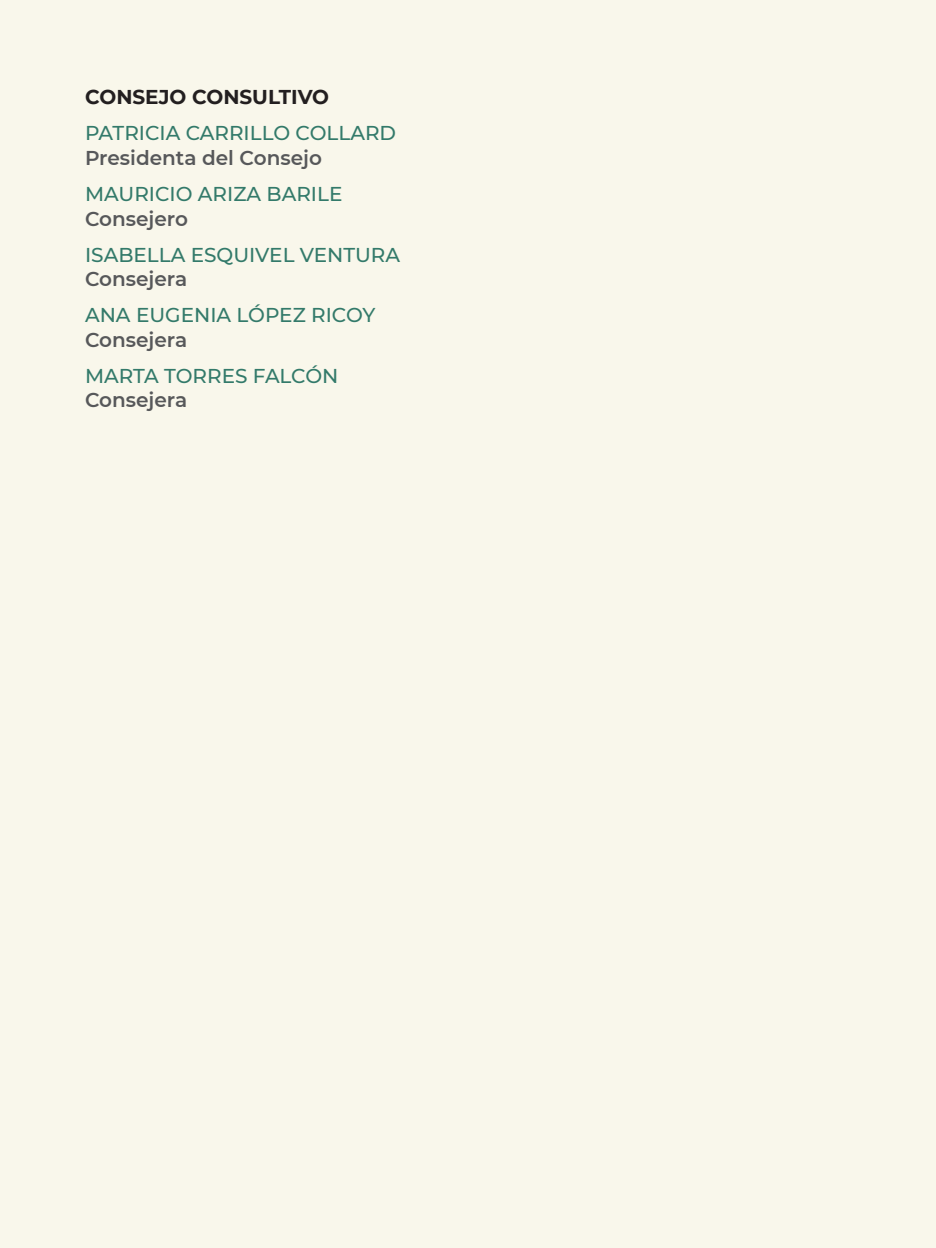
<style>
.page{position:relative;width:936px;height:1248px;background:#fff}
.page>*{position:absolute;margin:0;border:0;box-sizing:border-box;transform-origin:0 0}
.t1{font:500 20px "Montserrat";color:#337a6a}
.t2{font:600 20px "Montserrat";color:#57585a}
.t3{font:700 20px "Montserrat";color:#231f20}
</style>
<div class="page">
<div style="left:0;top:0;width:935px;height:1247px;background:#f9f7eb"></div>
<p class="t3" style="left:85px;top:83px;width:245px">CONSEJO CONSULTIVO</p>
<p class="t1" style="left:85px;top:119px;width:312px">PATRICIA CARRILLO COLLARD</p>
<p class="t2" style="left:85px;top:144px;width:238px">Presidenta del Consejo</p>
<p class="t1" style="left:85px;top:180px;width:259px">MAURICIO ARIZA BARILE</p>
<p class="t2" style="left:85px;top:204px;width:104px">Consejero</p>
<p class="t1" style="left:85px;top:240px;width:316px">ISABELLA ESQUIVEL VENTURA</p>
<p class="t2" style="left:85px;top:265px;width:104px">Consejera</p>
<p class="t1" style="left:85px;top:301px;width:292px">ANA EUGENIA LÓPEZ RICOY</p>
<p class="t2" style="left:85px;top:325px;width:104px">Consejera</p>
<p class="t1" style="left:85px;top:361px;width:255px">MARTA TORRES FALCÓN</p>
<p class="t2" style="left:85px;top:386px;width:104px">Consejera</p>
</div>
